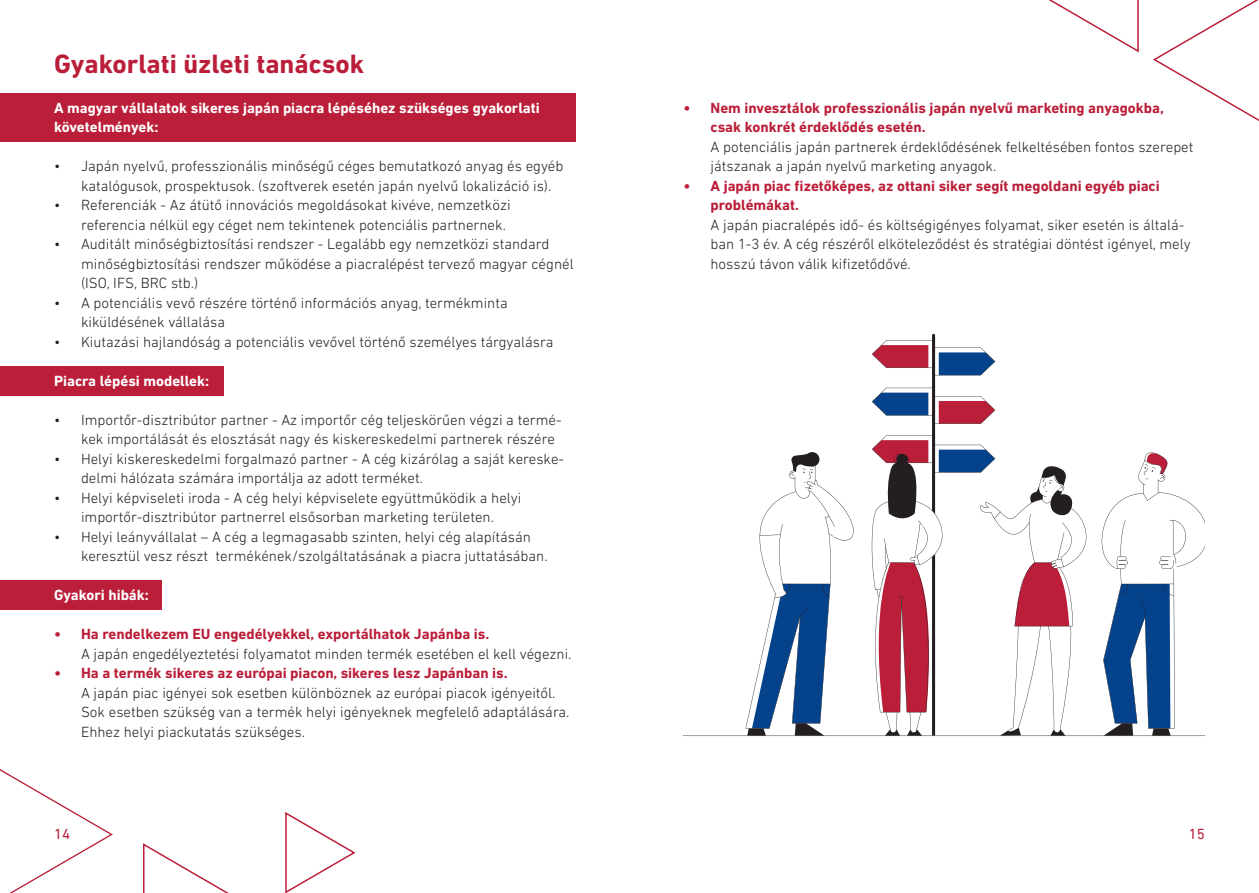
<style>
.page{position:relative;width:1259px;height:893px;background:#fff}
.page>*{position:absolute;margin:0;border:0;box-sizing:border-box;transform-origin:0 0}
.t1{font:700 27px "DIN Next LT Pro";color:#bb1e39}
.t2{font:300 15px/19.5px "DIN Next LT Pro";color:#231f20}
.t3{font:700 15px/19.5px "DIN Next LT Pro";color:#fff}
.t4{font:15px "DIN Next LT Pro";color:#bb1e39}
.s1{font-weight:700;color:#bb1e39}
</style>
<div class="page">
<svg style="left:143px;top:843px;width:86px;height:50px"></svg>
<svg style="left:285px;top:812px;width:71px;height:81px"></svg>
<svg style="left:0;top:769px;width:113px;height:124px"></svg>
<svg style="left:1153px;top:0;width:106px;height:121px"></svg>
<svg style="left:1049px;top:0;width:90px;height:53px"></svg>
<svg style="left:683px;top:334px;width:522px;height:402px"></svg>
<div style="left:0;top:94px;width:575px;height:48px;background:#bb1e39"></div>
<div style="left:0;top:366px;width:224px;height:29px;background:#bb1e39"></div>
<div style="left:0;top:580px;width:162px;height:30px;background:#bb1e39"></div>
<p class="t1" style="left:54px;top:48px;width:311px">Gyakorlati üzleti tanácsok</p>
<p class="t3" style="left:54px;top:98px;width:487px">A magyar vállalatok sikeres japán piacra lépéséhez szükséges gyakorlati követelmények:</p>
<p class="t2" style="left:81px;top:156px;width:484px;text-indent:-27px">• Japán nyelvű, professzionális minőségű céges bemutatkozó anyag és egyéb katalógusok, prospektusok. (szoftverek esetén japán nyelvű lokalizáció is).</p>
<p class="t2" style="left:81px;top:195px;width:431px;text-indent:-27px">• Referenciák - Az átütő innovációs megoldásokat kivéve, nemzetközi referencia nélkül egy céget nem tekintenek potenciális partnernek.</p>
<p class="t2" style="left:81px;top:234px;width:494px;text-indent:-27px">• Auditált minőségbiztosítási rendszer - Legalább egy nemzetközi standard minőségbiztosítási rendszer működése a piacralépést tervező magyar cégnél (ISO, IFS, BRC stb.)</p>
<p class="t2" style="left:81px;top:292px;width:428px;text-indent:-27px">• A potenciális vevő részére történő információs anyag, termékminta kiküldésének vállalása</p>
<p class="t2" style="left:54px;top:331px;width:501px">• Kiutazási hajlandóság a potenciális vevővel történő személyes tárgyalásra</p>
<p class="t3" style="left:54px;top:371px;width:157px">Piacra lépési modellek:</p>
<p class="t2" style="left:81px;top:409px;width:482px;text-indent:-27px">• Importőr-disztribútor partner - Az importőr cég teljeskörűen végzi a termé&shy;kek importálását és elosztását nagy és kiskereskedelmi partnerek részére</p>
<p class="t2" style="left:81px;top:448px;width:484px;text-indent:-27px">• Helyi kiskereskedelmi forgalmazó partner - A cég kizárólag a saját kereske&shy;delmi hálózata számára importálja az adott terméket.</p>
<p class="t2" style="left:54px;top:487px;width:469px;text-align:center">• Helyi képviseleti iroda - A cég helyi képviselete együttműködik a helyi importőr-disztribútor partnerrel elsősorban marketing területen.</p>
<p class="t2" style="left:81px;top:526px;width:468px;text-indent:-27px">• Helyi leányvállalat – A cég a legmagasabb szinten, helyi cég alapításán keresztül vesz részt termékének/szolgáltatásának a piacra juttatásában.</p>
<p class="t3" style="left:54px;top:585px;width:96px">Gyakori hibák:</p>
<p class="t2" style="left:81px;top:624px;width:492px;text-indent:-27px"><span class="s1">• Ha rendelkezem EU engedélyekkel, exportálhatok Japánba is.<br></span>A japán engedélyeztetési folyamatot minden termék esetében el kell végezni.</p>
<p class="t2" style="left:81px;top:663px;width:490px;text-indent:-27px"><span class="s1">• Ha a termék sikeres az európai piacon, sikeres lesz Japánban is.<br></span>A japán piac igényei sok esetben különböznek az európai piacok igényeitől.<br>Sok esetben szükség van a termék helyi igényeknek megfelelő adaptálására.<br>Ehhez helyi piackutatás szükséges.</p>
<p class="t4" style="left:54px;top:825px;width:18px">14</p>
<p class="t2" style="left:710px;top:97px;width:484px;text-indent:-27px"><span class="s1">• Nem invesztálok professzionális japán nyelvű marketing anyagokba, csak konkrét érdeklődés esetén.<br></span>A potenciális japán partnerek érdeklődésének felkeltésében fontos szerepet játszanak a japán nyelvű marketing anyagok.</p>
<p class="t2" style="left:710px;top:175px;width:482px;text-indent:-27px"><span class="s1">• A japán piac fizetőképes, az ottani siker segít megoldani egyéb piaci problémákat.<br></span>A japán piacralépés idő- és költségigényes folyamat, siker esetén is általá&shy;ban 1-3 év. A cég részéről elköteleződést és stratégiai döntést igényel, mely hosszú távon válik kifizetődővé.</p>
<p class="t4" style="left:1188px;top:825px;width:18px">15</p>
</div>
